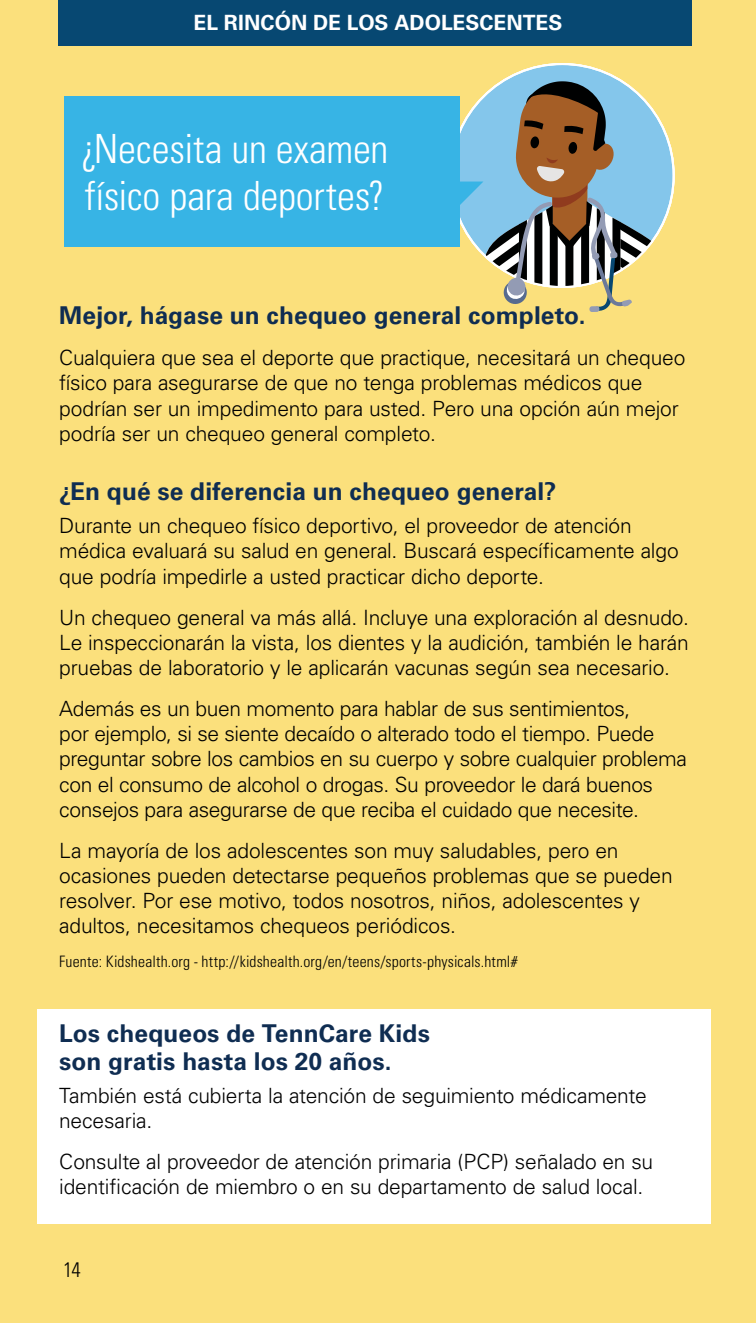
<style>
.page{position:relative;width:756px;height:1323px;background:#fbe07c}
.page>*{position:absolute;margin:0;border:0;box-sizing:border-box;transform-origin:0 0}
.t1{font:300 condensed 40.25px/47.2px "Univers LT Std";letter-spacing:-.005em;color:#fff}
.t2{font:700 24.5px/28px "Univers LT Std";letter-spacing:.005em;color:#0f2d52}
.t3{font:300 21px/25.2px "Univers LT Std";letter-spacing:-.01em;color:#000}
.t4{font:700 21px "Univers LT Std";color:#fff}
.t5{font:300 condensed 21px "Univers LT Std";color:#000}
.t6{font:300 condensed 15.75px "Univers LT Std";letter-spacing:.01em;color:#000}
</style>
<div class="page">
<div style="left:37px;top:1009px;width:674px;height:214px;background:#fff"></div>
<div style="left:59px;top:0;width:633px;height:45px;background:#074872"></div>
<div style="left:451px;top:64px;width:223px;height:223px;background:#84c6eb;border-radius:50%"></div>
<div style="left:65px;top:96px;width:395px;height:150px;background:#37b4e5"></div>
<svg style="left:460px;top:81px;width:192px;height:230px"></svg>
<p class="t4" style="left:194px;top:11px;width:370px">EL RINCÓN DE LOS ADOLESCENTES</p>
<h2 class="t1" style="left:81px;top:125px;width:309px">¿Necesita un examen físico para deportes?</h2>
<h3 class="t2" style="left:59px;top:302px;width:528px">Mejor, hágase un chequeo general completo.</h3>
<p class="t3" style="left:59px;top:345px;width:628px">Cualquiera que sea el deporte que practique, necesitará un chequeo físico para asegurarse de que no tenga problemas médicos que podrían ser un impedimento para usted. Pero una opción aún mejor podría ser un chequeo general completo.</p>
<h3 class="t2" style="left:59px;top:478px;width:499px">¿En qué se diferencia un chequeo general?</h3>
<p class="t3" style="left:59px;top:513px;width:621px">Durante un chequeo físico deportivo, el proveedor de atención médica evaluará su salud en general. Buscará específicamente algo que podría impedirle a usted practicar dicho deporte.</p>
<p class="t3" style="left:59px;top:605px;width:631px;text-align:justify">Un chequeo general va más allá. Incluye una exploración al desnudo.<br>Le inspeccionarán la vista, los dientes y la audición, también le harán pruebas de laboratorio y le aplicarán vacunas según sea necesario.</p>
<p class="t3" style="left:59px;top:696px;width:629px">Además es un buen momento para hablar de sus sentimientos,<br>por ejemplo, si se siente decaído o alterado todo el tiempo. Puede preguntar sobre los cambios en su cuerpo y sobre cualquier problema con el consumo de alcohol o drogas. Su proveedor le dará buenos consejos para asegurarse de que reciba el cuidado que necesite.</p>
<p class="t3" style="left:59px;top:838px;width:615px">La mayoría de los adolescentes son muy saludables, pero en ocasiones pueden detectarse pequeños problemas que se pueden resolver. Por ese motivo, todos nosotros, niños, adolescentes y adultos, necesitamos chequeos periódicos.</p>
<p class="t6" style="left:59px;top:952px;width:460px">Fuente: Kidshealth.org - http://kidshealth.org/en/teens/sports-physicals.html#</p>
<h3 class="t2" style="left:59px;top:1019px;width:372px">Los chequeos de TennCare Kids son gratis hasta los 20 años.</h3>
<p class="t3" style="left:59px;top:1083px;width:589px">También está cubierta la atención de seguimiento médicamente necesaria.</p>
<p class="t3" style="left:59px;top:1149px;width:596px">Consulte al proveedor de atención primaria (PCP) señalado en su identificación de miembro o en su departamento de salud local.</p>
<p class="t5" style="left:63px;top:1257px;width:19px">14</p>
</div>
